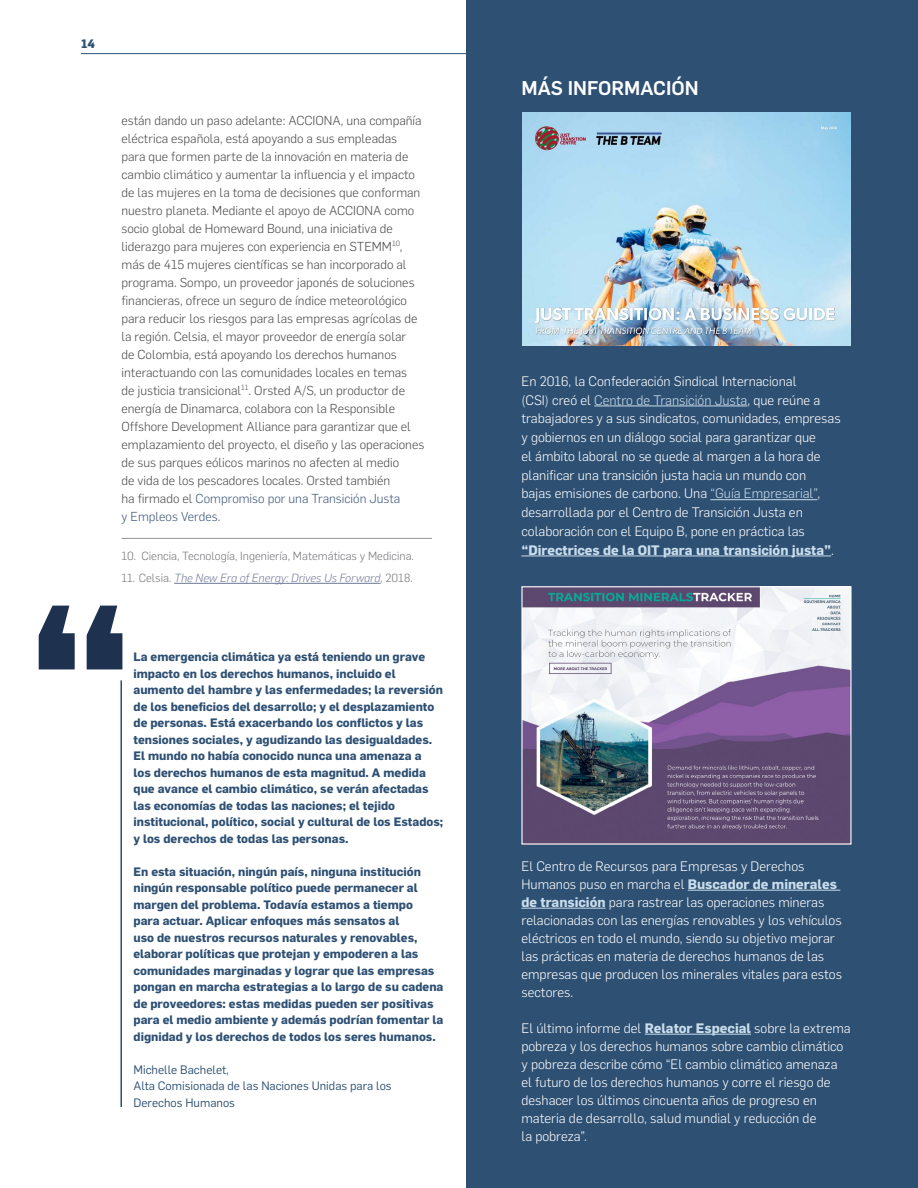
<style>
.page{position:relative;width:918px;height:1188px;background:#fff}
.page>*{position:absolute;margin:0;border:0;box-sizing:border-box;transform-origin:0 0}
.t1{font:700 213px "Flama";color:#1e3250}
.t2{font:500 19.5px "Flama";color:#fff}
.t3{font:300 13.5px/18px "Flama";color:#fff}
.t4{font:300 12.75px/18px "Flama";color:#4d4d4f}
.t5{font:700 12px/16.5px "Flama";color:#2e5073}
.t6{font:12px/16.5px "Flama";color:#2e5073}
.t7{font:800 12px "Flama";color:#2e5073}
.t8{font:300 11.7px "Flama";color:#77787b}
.t9{font:italic 300 11.7px "Flama";color:#6e7995}
.s1{color:#425a7c}
.s2{font-style:normal;color:#77787b}
.s3{color:#77787b}
.s4{color:#c9ddec}
.s5{font-weight:700;color:#c9ddec}
</style>
<div class="page">
<hr style="left:81px;top:53px;width:756px;height:1px;background:#2e5073">
<div style="left:467px;top:0;width:451px;height:1188px;background:#2e5073"></div>
<hr style="left:594px;top:406px;width:153px;height:1px;background:#c9ddec">
<hr style="left:710px;top:499px;width:107px;height:1px;background:#c9ddec">
<hr style="left:521px;top:556px;width:310px;height:1px;background:#c9ddec">
<img style="left:522px;top:112px;width:329px;height:233px">
<hr style="left:688px;top:890px;width:152px;height:1px;background:#c9ddec">
<hr style="left:521px;top:908px;width:85px;height:1px;background:#c9ddec">
<hr style="left:645px;top:1034px;width:106px;height:1px;background:#c9ddec">
<hr style="left:174px;top:583px;width:207px;height:1px;background:#6e7995">
<hr style="left:120px;top:680px;width:2px;height:427px;background:#2e5073">
<img style="left:523px;top:588px;width:327px;height:255px">
<div style="left:521px;top:586px;width:331px;height:259px;border:1px solid #fff"></div>
<hr style="left:122px;top:538px;width:310px;height:1px;background:#939598">
<p class="t7" style="left:81px;top:35px;width:15px">14</p>
<p class="t4" style="left:121px;top:110px;width:304px">están dando un paso adelante: ACCIONA, una compañía eléctrica española, está apoyando a sus empleadas<br>para que formen parte de la innovación en materia de cambio climático y aumentar la influencia y el impacto de las mujeres en la toma de decisiones que conforman nuestro planeta. Mediante el apoyo de ACCIONA como socio global de Homeward Bound, una iniciativa de liderazgo para mujeres con experiencia en STEMM<sup>10</sup>, más de 415 mujeres científicas se han incorporado al programa. Sompo, un proveedor japonés de soluciones financieras, ofrece un seguro de índice meteorológico para reducir los riesgos para las empresas agrícolas de la región. Celsia, el mayor proveedor de energía solar<br>de Colombia, está apoyando los derechos humanos interactuando con las comunidades locales en temas<br>de justicia transicional<sup>11</sup>. Orsted A/S, un productor de energía de Dinamarca, colabora con la Responsible Offshore Development Alliance para garantizar que el emplazamiento del proyecto, el diseño y las operaciones de sus parques eólicos marinos no afecten al medio<br>de vida de los pescadores locales. Orsted también<br>ha firmado el <span class="s1">Compromiso por una Transición Justa<br>y Empleos Verdes</span>.</p>
<p class="t8" style="left:122px;top:548px;width:294px">10. Ciencia, Tecnología, Ingeniería, Matemáticas y Medicina.</p>
<p class="t9" style="left:122px;top:570px;width:293px"><span class="s2">11. Celsia.</span> The New Era of Energy: Drives Us Forward<span class="s3">,</span> <span class="s2">2018.</span></p>
<h1 class="t1" style="left:26px;top:554px;width:112px">“</h1>
<p class="t5" style="left:134px;top:649px;width:311px">La emergencia climática ya está teniendo un grave impacto en los derechos humanos, incluido el aumento del hambre y las enfermedades; la reversión de los beneficios del desarrollo; y el desplazamiento de personas. Está exacerbando los conflictos y las tensiones sociales, y agudizando las desigualdades.<br>El mundo no había conocido nunca una amenaza a<br>los derechos humanos de esta magnitud. A medida que avance el cambio climático, se verán afectadas las economías de todas las naciones; el tejido institucional, político, social y cultural de los Estados; y los derechos de todas las personas.</p>
<p class="t5" style="left:134px;top:863px;width:312px">En esta situación, ningún país, ninguna institución ningún responsable político puede permanecer al margen del problema. Todavía estamos a tiempo<br>para actuar. Aplicar enfoques más sensatos al<br>uso de nuestros recursos naturales y renovables, elaborar políticas que protejan y empoderen a las comunidades marginadas y lograr que las empresas pongan en marcha estrategias a lo largo de su cadena de proveedores: estas medidas pueden ser positivas para el medio ambiente y además podrían fomentar la dignidad y los derechos de todos los seres humanos.</p>
<p class="t6" style="left:134px;top:1061px;width:260px">Michelle Bachelet,<br>Alta Comisionada de las Naciones Unidas para los<br>Derechos Humanos</p>
<h2 class="t2" style="left:521px;top:74px;width:179px">MÁS INFORMACIÓN</h2>
<p class="t3" style="left:521px;top:371px;width:321px;line-height:18.8px">En 2016, la Confederación Sindical Internacional<br>(CSI) creó el <span class="s4">Centro de Transición Justa</span>, que reúne a trabajadores y a sus sindicatos, comunidades, empresas y gobiernos en un diálogo social para garantizar que<br>el ámbito laboral no se quede al margen a la hora de planificar una transición justa hacia un mundo con<br>bajas emisiones de carbono. Una <span class="s4">“Guía Empresarial”</span>, desarrollada por el Centro de Transición Justa en colaboración con el Equipo B, pone en práctica las <span class="s5">“Directrices de la OIT para una transición justa”</span>.</p>
<p class="t3" style="left:521px;top:856px;width:322px">El Centro de Recursos para Empresas y Derechos Humanos puso en marcha el <span class="s5">Buscador de minerales de transición</span> para rastrear las operaciones mineras relacionadas con las energías renovables y los vehículos eléctricos en todo el mundo, siendo su objetivo mejorar las prácticas en materia de derechos humanos de las empresas que producen los minerales vitales para estos sectores.</p>
<p class="t3" style="left:521px;top:1018px;width:331px">El último informe del <span class="s5">Relator Especial</span> sobre la extrema pobreza y los derechos humanos sobre cambio climático y pobreza describe cómo “El cambio climático amenaza el futuro de los derechos humanos y corre el riesgo de deshacer los últimos cincuenta años de progreso en materia de desarrollo, salud mundial y reducción de<br>la pobreza”.</p>
</div>
